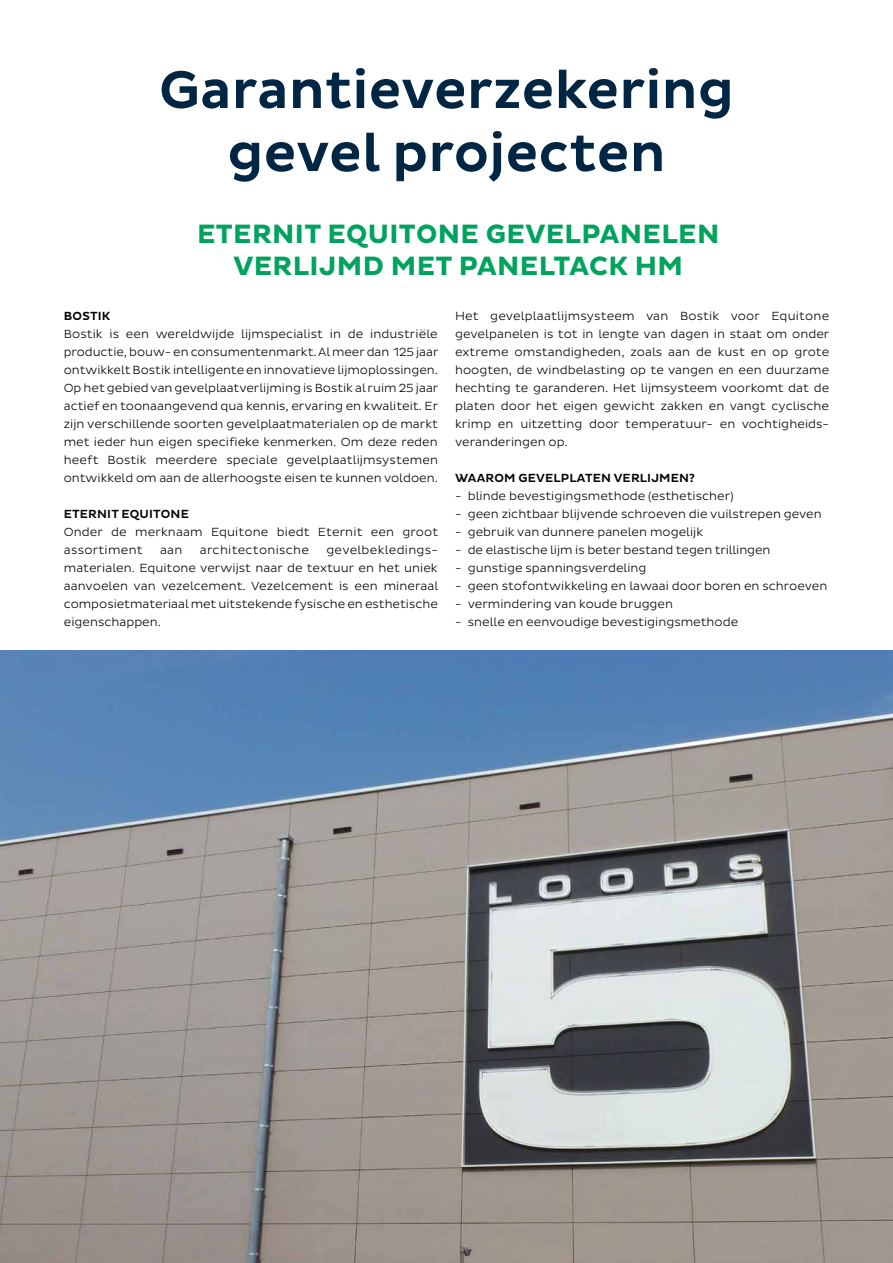
<style>
.page{position:relative;width:893px;height:1263px;background:#fff}
.page>*{position:absolute;margin:0;border:0;box-sizing:border-box;transform-origin:0 0}
.t1{font:500 54px/63px "Bostik";color:#002644;text-align:center}
.t2{font:700 27px/31.5px "Bostik";letter-spacing:.015em;color:#00a35e;text-align:center}
.t3{font:300 12px/18px "Bostik";color:#000;text-align:justify}
.t4{font:500 12px "Bostik";letter-spacing:.015em;color:#000}
.t5{font:300 12px "Bostik";letter-spacing:.025em;color:#000}
</style>
<div class="page">
<img style="left:0;top:651px;width:893px;height:612px">
<h1 class="t1" style="left:159px;top:60px;width:577px">Garantieverzekering gevel projecten</h1>
<h2 class="t2" style="left:197px;top:219px;width:524px">ETERNIT EQUITONE GEVELPANELEN<br>VERLIJMD MET PANELTACK HM</h2>
<p class="t4" style="left:64px;top:309px;width:48px">BOSTIK</p>
<p class="t3" style="left:64px;top:325px;width:376px">Bostik is een wereldwijde lijmspecialist in de industriële productie, bouw- en consumentenmarkt. Al meer dan 125 jaar ontwikkelt Bostik intelligente en innovatieve lijmoplossingen.<br>Op het gebied van gevelplaatverlijming is Bostik al ruim 25 jaar actief en toonaangevend qua kennis, ervaring en kwaliteit. Er zijn verschillende soorten gevelplaatmaterialen op de markt met ieder hun eigen specifieke kenmerken. Om deze reden heeft Bostik meerdere speciale gevelplaatlijmsystemen ontwikkeld om aan de allerhoogste eisen te kunnen voldoen.</p>
<p class="t4" style="left:64px;top:507px;width:126px">ETERNIT EQUITONE</p>
<p class="t3" style="left:64px;top:523px;width:376px">Onder de merknaam Equitone biedt Eternit een groot assortiment</p>
<p class="t3" style="left:64px;top:541px;width:376px;text-indent:263px">gevelbekledings&shy;materialen. Equitone verwijst naar de textuur en het uniek aanvoelen van vezelcement. Vezelcement is een mineraal composietmateriaal met uitstekende fysische en esthetische eigenschappen.</p>
<p class="t3" style="left:160px;top:541px;width:24px">aan</p>
<p class="t5" style="left:200px;top:543px;width:111px">architectonische</p>
<p class="t3" style="left:455px;top:307px;width:376px">Het gevelplaatlijmsysteem van Bostik voor Equitone gevelpanelen is tot in lengte van dagen in staat om onder extreme omstandigheden, zoals aan de kust en op grote hoogten, de windbelasting op te vangen en een duurzame hechting te garanderen. Het lijmsysteem voorkomt dat de platen door het eigen gewicht zakken en vangt cyclische krimp en uitzetting door temperatuur- en vochtigheids&shy;veranderingen op.</p>
<p class="t4" style="left:455px;top:471px;width:241px">WAAROM GEVELPLATEN VERLIJMEN?</p>
<p class="t3" style="left:455px;top:487px;width:280px">- blinde bevestigingsmethode (esthetischer)</p>
<p class="t3" style="left:455px;top:505px;width:368px">- geen zichtbaar blijvende schroeven die vuilstrepen geven</p>
<p class="t3" style="left:455px;top:523px;width:250px">- gebruik van dunnere panelen mogelijk</p>
<p class="t3" style="left:455px;top:541px;width:317px">- de elastische lijm is beter bestand tegen trillingen</p>
<p class="t3" style="left:455px;top:559px;width:193px">- gunstige spanningsverdeling</p>
<p class="t3" style="left:455px;top:577px;width:374px">- geen stofontwikkeling en lawaai door boren en schroeven</p>
<p class="t3" style="left:455px;top:595px;width:220px">- vermindering van koude bruggen</p>
<p class="t3" style="left:455px;top:613px;width:285px">- snelle en eenvoudige bevestigingsmethode</p>
</div>
